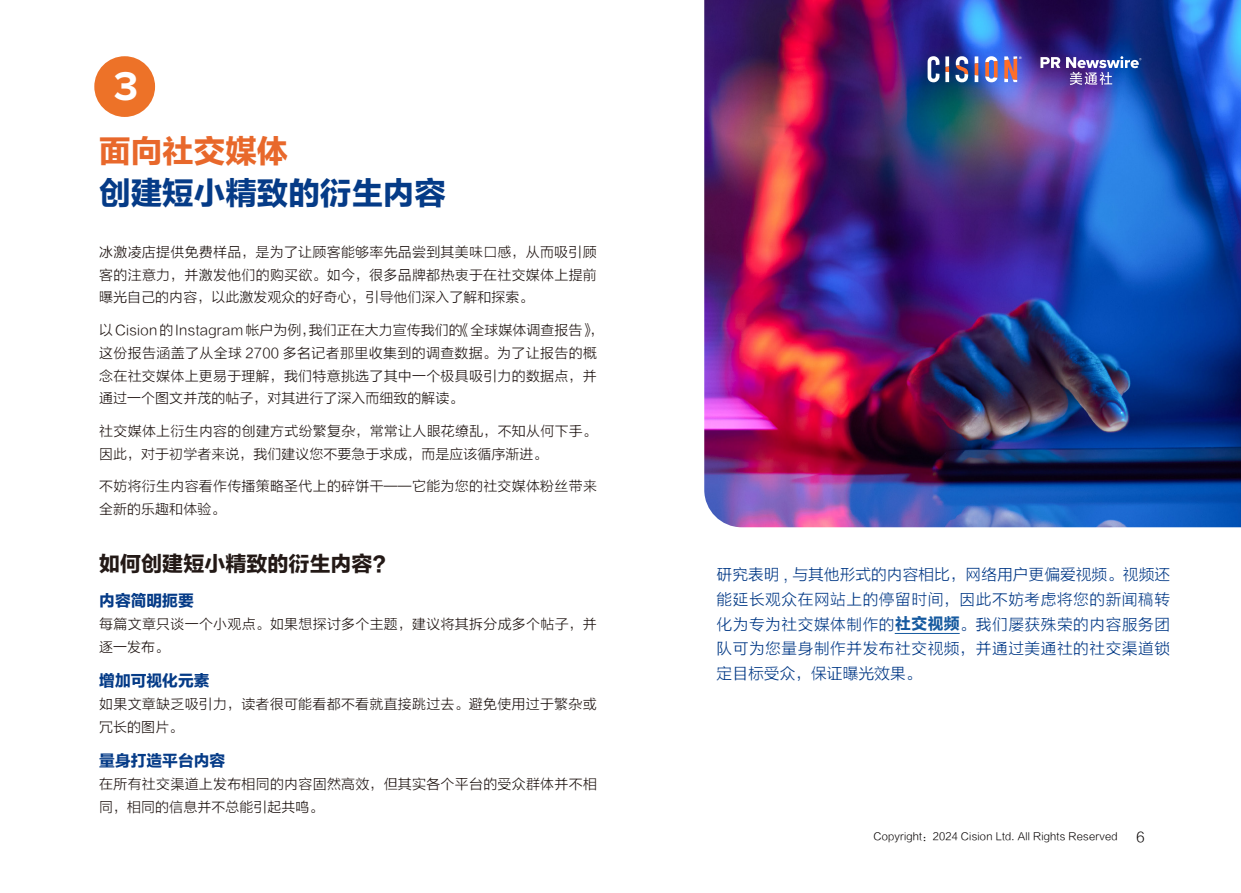
<style>
.page{position:relative;width:1241px;height:893px;background:#fff}
.page>*{position:absolute;margin:0;border:0;box-sizing:border-box;transform-origin:0 0}
.小标题{font:700 41.65px "Proxima Nova";color:#fff}
.标题橘{font:31.5px/42px "FZLTDHK GBK1 0";color:#053b87}
.小标题-2{font:21px "FZLTDHK GBK1 0";color:#231916}
.正文大字{font:15.75px/24.5px "FZLTXHK";letter-spacing:.03em;color:#053b87;text-align:justify}
.正文小标题{font:15.75px "FZLTDHK GBK1 0";color:#053b87}
.正文{font:14px/22.8px "FZLTXHK";letter-spacing:.015em;color:#231916}
.t1{font:14px "FZLTXHK";color:#050101}
.t2{font:10.5px "FZLTXHK";color:#050101}
.s1{color:#e8682b}
.s2{font-family:"FZLTDHK GBK1 0";color:#165a9f}
</style>
<div class="page">
<img style="left:704px;top:0;width:536px;height:527px">
<svg style="left:1040px;top:56px;width:101px;height:29px"></svg>
<svg style="left:945px;top:56px;width:3px;height:26px"></svg>
<svg style="left:955px;top:56px;width:13px;height:26px"></svg>
<svg style="left:974px;top:75px;width:4px;height:7px"></svg>
<svg style="left:974px;top:56px;width:4px;height:7px"></svg>
<svg style="left:974px;top:63px;width:4px;height:12px"></svg>
<svg style="left:985px;top:56px;width:12px;height:26px"></svg>
<svg style="left:927px;top:56px;width:12px;height:26px"></svg>
<svg style="left:1004px;top:56px;width:17px;height:26px"></svg>
<div style="left:94px;top:56px;width:61px;height:61px;background:#ed7228;border-radius:50%"></div>
<hr style="left:894px;top:633px;width:65px;height:1px;background:#165a9f">
<p class="小标题" style="left:114px;top:68px;width:26px">3</p>
<p class="标题橘" style="left:99px;top:131px;width:348px"><span class="s1">面向社交媒体<br></span>创建短小精致的衍生内容</p>
<p class="正文" style="left:99px;top:241px;width:499px;text-align:justify">冰激凌店提供免费样品，是为了让顾客能够率先品尝到其美味口感，从而吸引顾客的注意力，并激发他们的购买欲。如今，很多品牌都热衷于在社交媒体上提前曝光自己的内容，以此激发观众的好奇心，引导他们深入了解和探索。</p>
<p class="正文" style="left:99px;top:319px;width:506px">以Cision的Instagram帐户为例，我们正在大力宣传我们的《全球媒体调查报告》，这份报告涵盖了从全球 2700 多名记者那里收集到的调查数据。为了让报告的概念在社交媒体上更易于理解，我们特意挑选了其中一个极具吸引力的数据点，并通过一个图文并茂的帖子，对其进行了深入而细致的解读。</p>
<p class="正文" style="left:99px;top:420px;width:499px">社交媒体上衍生内容的创建方式纷繁复杂，常常让人眼花缭乱，不知从何下手。因此，对于初学者来说，我们建议您不要急于求成，而是应该循序渐进。</p>
<p class="正文" style="left:99px;top:475px;width:499px">不妨将衍生内容看作传播策略圣代上的碎饼干——它能为您的社交媒体粉丝带来全新的乐趣和体验。</p>
<p class="小标题-2" style="left:99px;top:552px;width:295px">如何创建短小精致的衍生内容？</p>
<p class="正文小标题" style="left:99px;top:592px;width:96px">内容简明扼要</p>
<p class="正文" style="left:99px;top:613px;width:499px">每篇文章只谈一个小观点。如果想探讨多个主题，建议将其拆分成多个帖子，并逐一发布。</p>
<p class="正文小标题" style="left:99px;top:672px;width:112px">增加可视化元素</p>
<p class="正文" style="left:99px;top:693px;width:499px">如果文章缺乏吸引力，读者很可能看都不看就直接跳过去。避免使用过于繁杂或冗长的图片。</p>
<p class="正文小标题" style="left:99px;top:752px;width:127px">量身打造平台内容</p>
<p class="正文" style="left:99px;top:773px;width:499px">在所有社交渠道上发布相同的内容固然高效，但其实各个平台的受众群体并不相同，相同的信息并不总能引起共鸣。</p>
<p class="正文大字" style="left:716px;top:563px;width:455px">研究表明 , 与其他形式的内容相比，网络用户更偏爱视频。视频还能延长观众在网站上的停留时间，因此不妨考虑将您的新闻稿转化为专为社交媒体制作的<span class="s2">社交视频</span>。我们屡获殊荣的内容服务团队可为您量身制作并发布社交视频，并通过美通社的社交渠道锁定目标受众，保证曝光效果。</p>
<p class="t2" style="left:873px;top:831px;width:246px">Copyright：2024 Cision Ltd. All Rights Reserved</p>
<p class="t1" style="left:1136px;top:829px;width:10px">6</p>
</div>
